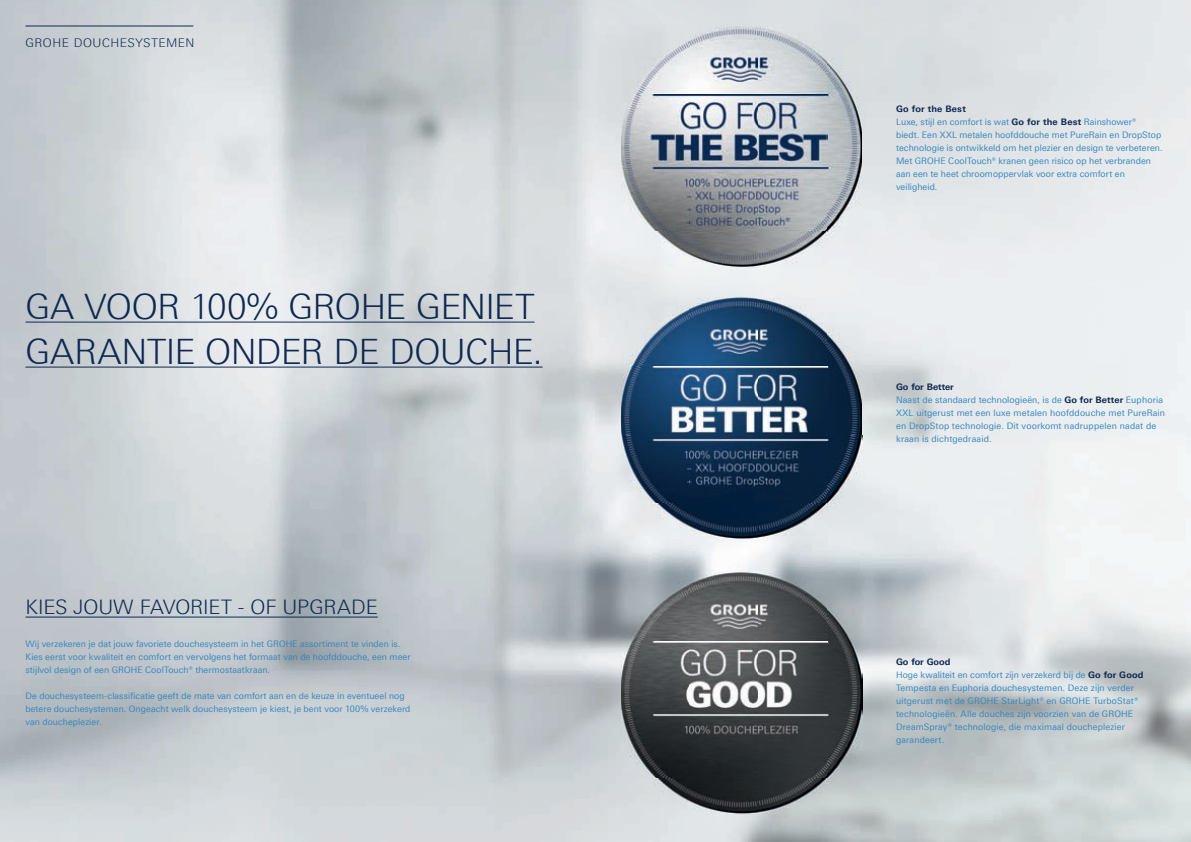
<style>
.page{position:relative;width:1191px;height:842px;background:#fff}
.page>*{position:absolute;margin:0;border:0;box-sizing:border-box;transform-origin:0 0}
.t1{font:300 35px/45px "Linotype Univers 330";letter-spacing:-.02em;color:#0e2952}
.t2{font:300 20px "Linotype Univers 330";color:#0e2952}
.t3{font:300 12px "Linotype Univers 330";letter-spacing:.04em;color:#0e2952}
.t4{font:9px/13px "Linotype Univers 430";letter-spacing:.01em;color:#3786bf}
.t5{font:700 9px "Linotype Univers 630";color:#0e2952}
.t6{font:700 9px "Linotype Univers 630";letter-spacing:.02em;color:#0e2952}
.s1{font-family:"Linotype Univers 630";font-weight:700;color:#0e2952}
</style>
<div class="page">
<img style="left:0;top:0;width:595px;height:671px">
<hr style="left:25px;top:616px;width:353px;height:1px;background:#0e2952">
<hr style="left:25px;top:322px;width:509px;height:1px;background:#0e2952">
<hr style="left:25px;top:367px;width:517px;height:1px;background:#0e2952">
<hr style="left:25px;top:25px;width:168px;height:1px;background:#0e2952">
<img style="left:859px;top:0;width:331px;height:842px">
<div style="left:654px;top:266px;width:205px;height:31px;background:#edeff1"></div>
<img style="left:621px;top:25px;width:240px;height:241px">
<img style="left:621px;top:572px;width:241px;height:241px">
<img style="left:621px;top:297px;width:241px;height:241px">
<h3 class="t3" style="left:25px;top:36px;width:170px">GROHE DOUCHESYSTEMEN</h3>
<h1 class="t1" style="left:25px;top:284px;width:518px">GA VOOR 100% GROHE GENIET<br>GARANTIE ONDER DE DOUCHE.</h1>
<h2 class="t2" style="left:25px;top:595px;width:354px">KIES JOUW FAVORIET - OF UPGRADE</h2>
<p class="t4" style="left:25px;top:637px;width:386px">Wij verzekeren je dat jouw favoriete douchesysteem in het GROHE assortiment te vinden is.<br>Kies eerst voor kwaliteit en comfort en vervolgens het formaat van de hoofddouche, een meer stijlvol design of een GROHE CoolTouch® thermostaatkraan.</p>
<p class="t4" style="left:25px;top:689px;width:386px">De douchesysteem-classificatie geeft de mate van comfort aan en de keuze in eventueel nog betere douchesystemen. Ongeacht welk douchesysteem je kiest, je bent voor 100% verzekerd van doucheplezier.</p>
<p class="t6" style="left:896px;top:103px;width:71px">Go for the Best</p>
<p class="t4" style="left:896px;top:115px;width:268px">Luxe, stijl en comfort is wat <span class="s1">Go for the Best</span> Rainshower®<br>biedt. Een XXL metalen hoofddouche met PureRain en DropStop technologie is ontwikkeld om het plezier en design te verbeteren.<br>Met GROHE CoolTouch® kranen geen risico op het verbranden aan een te heet chroomoppervlak voor extra comfort en veiligheid.</p>
<p class="t5" style="left:896px;top:382px;width:59px">Go for Better</p>
<p class="t4" style="left:896px;top:393px;width:270px">Naast de standaard technologieën, is de <span class="s1">Go for Better</span> Euphoria XXL uitgerust met een luxe metalen hoofddouche met PureRain en DropStop technologie. Dit voorkomt nadruppelen nadat de kraan is dichtgedraaid.</p>
<p class="t5" style="left:896px;top:657px;width:56px">Go for Good</p>
<p class="t4" style="left:896px;top:668px;width:249px">Hoge kwaliteit en comfort zijn verzekerd bij de <span class="s1">Go for Good </span>Tempesta en Euphoria douchesystemen. Deze zijn verder uitgerust met de GROHE StarLight® en GROHE TurboStat® technologieën. Alle douches zijn voorzien van de GROHE DreamSpray® technologie, die maximaal doucheplezier garandeert.</p>
</div>
